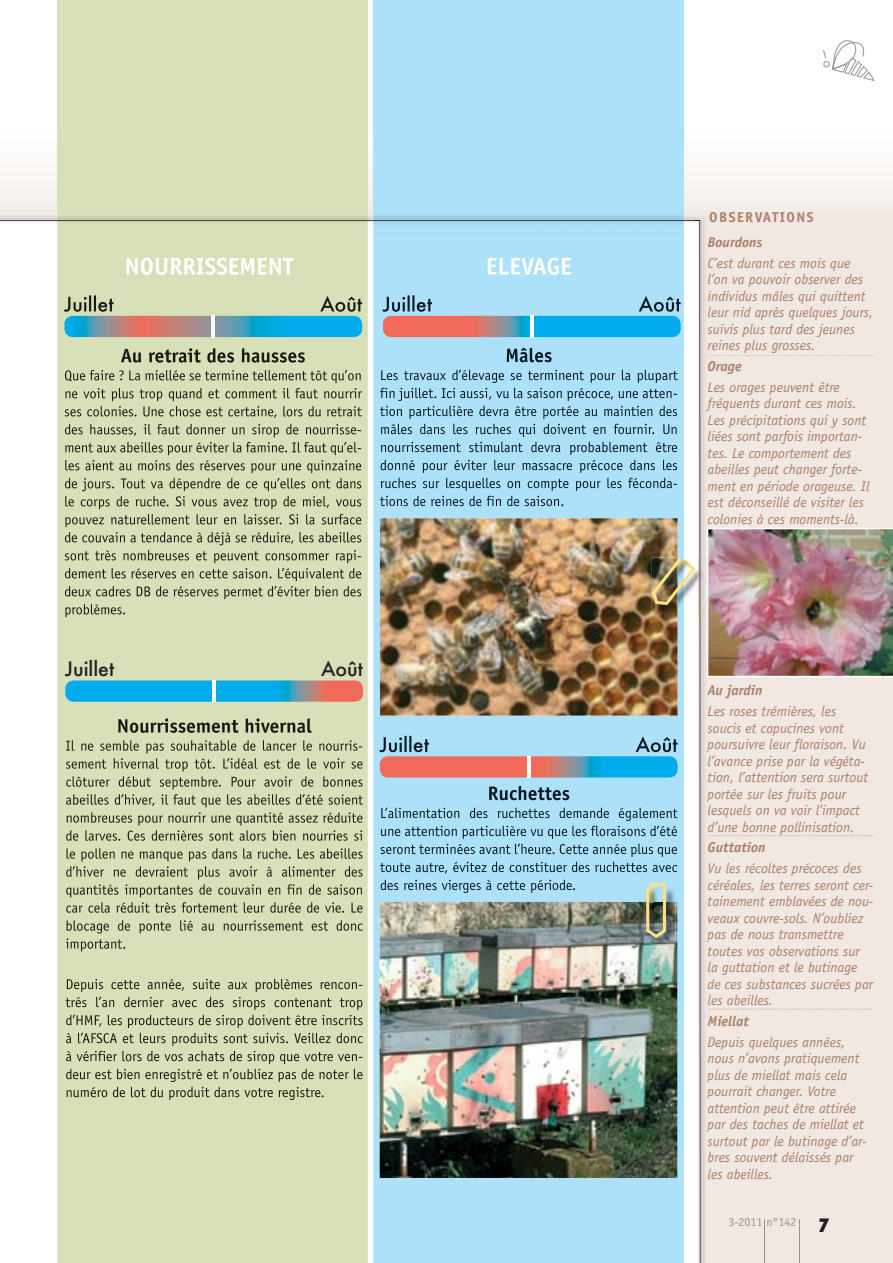
<style>
.page{position:relative;width:893px;height:1263px;background:#fff}
.page>*{position:absolute;margin:0;border:0;box-sizing:border-box;transform-origin:0 0}
.t1{font:500 19.5px "Futura";color:#231f20}
.t2{font:800 condensed 18px "Futura";color:#231f20}
.t3{font:italic 14.25px/16.5px "Officina Sans";color:#ac7f69}
.t4{font:italic 700 14.25px "Officina Sans";color:#ac7f69}
.t5{font:700 14.25px "Officina Sans";letter-spacing:.1em;color:#ac7f69}
.t6{font:12px "Officina Sans";color:#939597}
</style>
<div class="page">
<svg style="left:0;top:0;width:893px;height:213px"></svg>
<div style="left:699px;top:213px;width:194px;height:1050px;background:#f0e8e1"></div>
<div style="left:374px;top:0;width:310px;height:1263px;background:#ace1f9"></div>
<div style="left:57px;top:0;width:310px;height:1263px;background:#d8e0ba"></div>
<img style="left:708px;top:528px;width:185px;height:149px">
<hr style="left:764px;top:1219px;width:1px;height:44px;background:#939597">
<hr style="left:799px;top:1219px;width:1px;height:44px;background:#939597">
<svg style="left:823px;top:38px;width:51px;height:44px"></svg>
<img style="left:0;top:213px;width:695px;height:7px">
<img style="left:374px;top:213px;width:310px;height:7px">
<img style="left:0;top:220px;width:695px;height:1043px">
<img style="left:701px;top:558px;width:3px;height:56px">
<img style="left:707px;top:528px;width:1px;height:149px">
<svg style="left:708px;top:355px;width:165px;height:1px"></svg>
<svg style="left:708px;top:835px;width:166px;height:1px"></svg>
<svg style="left:708px;top:1009px;width:166px;height:1px"></svg>
<img style="left:695px;top:221px;width:4px;height:1042px">
<img style="left:652px;top:558px;width:44px;height:47px">
<svg style="left:695px;top:213px;width:7px;height:8px"></svg>
<hr style="left:699px;top:220px;width:2px;height:1043px;background:#231f20">
<svg style="left:65px;top:680px;width:298px;height:22px;background:#37a2cd"></svg>
<hr style="left:213px;top:680px;width:3px;height:22px;background:#fff">
<h1 class="t1" style="left:65px;top:655px;width:51px">Juillet</h1>
<h1 class="t1" style="left:321px;top:655px;width:44px">Août</h1>
<p class="t5" style="left:709px;top:209px;width:106px">OBSERVATIONS</p>
<p class="t4" style="left:708px;top:233px;width:56px">Bourdons</p>
<p class="t3" style="left:708px;top:254px;width:167px">C’est durant ces mois que l’on va pouvoir observer des individus mâles qui quittent leur nid après quelques jours, suivis plus tard des jeunes reines plus grosses.</p>
<p class="t4" style="left:708px;top:357px;width:36px">Orage</p>
<p class="t3" style="left:708px;top:378px;width:163px">Les orages peuvent être fréquents durant ces mois.<br>Les précipitations qui y sont liées sont parfois importan&shy;tes. Le comportement des abeilles peut changer forte&shy;ment en période orageuse. Il est déconseillé de visiter les colonies à ces moments-là.</p>
<p class="t4" style="left:708px;top:682px;width:56px">Au jardin</p>
<p class="t3" style="left:708px;top:703px;width:162px">Les roses trémières, les soucis et capucines vont poursuivre leur floraison. Vu l’avance prise par la végéta&shy;tion, l’attention sera surtout portée sur les fruits pour lesquels on va voir l’impact d’une bonne pollinisation.</p>
<p class="t4" style="left:708px;top:839px;width:60px">Guttation</p>
<p class="t3" style="left:708px;top:860px;width:167px">Vu les récoltes précoces des céréales, les terres seront cer&shy;tainement emblavées de nou&shy;veaux couvre-sols. N’oubliez pas de nous transmettre toutes vos observations sur la guttation et le butinage de ces substances sucrées par les abeilles.</p>
<p class="t4" style="left:708px;top:1012px;width:43px">Miellat</p>
<p class="t3" style="left:708px;top:1033px;width:161px">Depuis quelques années, nous n’avons pratiquement plus de miellat mais cela pourrait changer. Votre attention peut être attirée par des taches de miellat et surtout par le butinage d’ar&shy;bres souvent délaissés par les abeilles.</p>
<p class="t6" style="left:728px;top:1215px;width:70px">3-2011 n°142</p>
<p class="t2" style="left:818px;top:1213px;width:12px">7</p>
</div>
